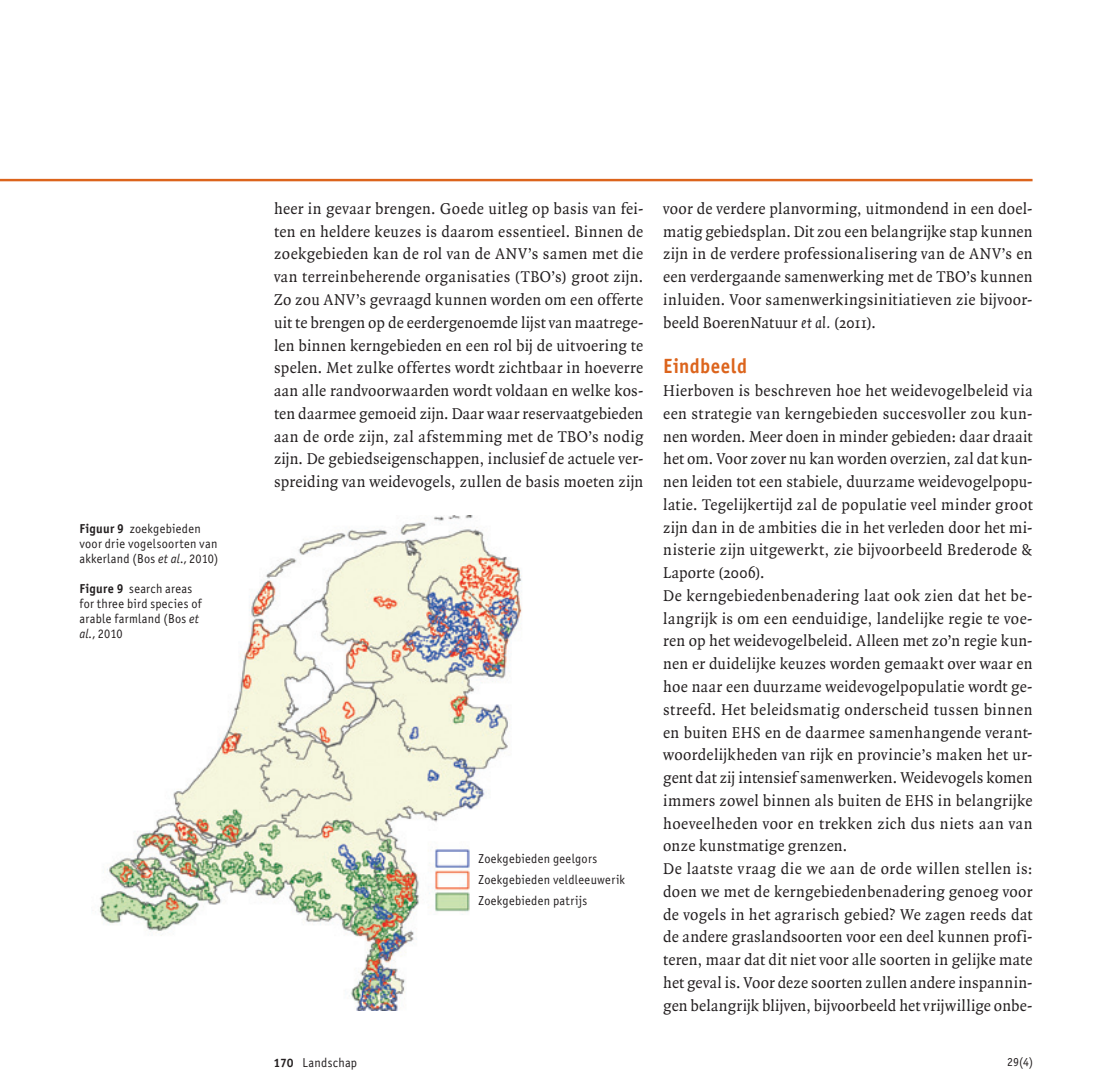
<style>
.page{position:relative;width:1112px;height:1092px;background:#fff}
.page>*{position:absolute;margin:0;border:0;box-sizing:border-box;transform-origin:0 0}
.Tussenkop_1{font:20.65px "Officina Sans Bold ITC";letter-spacing:.025em;color:#dc641c;scale:.92 1}
.PLATTE_TEKST{font:16.8px/22.8px "Quadraat";letter-spacing:.02em;color:#231f20;text-align:justify;scale:.96 1}
.Figuur{font:12.95px/15px "Officina Sans ITC";letter-spacing:.02em;color:#231f20;scale:.95 1}
.Tabel_kadertekst_pla{font:12.95px "Officina Sans ITC";letter-spacing:.025em;color:#231f20;scale:.95 1}
.PLATTE_TEKST-2{font:12.25px "Officina Sans ITC";color:#231f20;scale:.96 1}
.s1{font-family:"Officina Sans Bold ITC"}
.s2{font-style:italic}
.s3{font-family:"Officina Sans Bold ITC";font-size:12.25px}
</style>
<div class="page">
<img style="left:99px;top:516px;width:423px;height:494px">
<hr style="left:0;top:179px;width:1032px;height:2px;background:#dc641c">
<p class="Figuur" style="left:79px;top:521px;width:148px"><span class="s1">Figuur 9</span> zoekgebieden voor drie vogelsoorten van akkerland (Bos <span class="s2">et al.</span>, 2010)</p>
<p class="Figuur" style="left:79px;top:581px;width:130px"><span class="s1">Figure 9</span> search areas for three bird species of arable farmland (Bos <span class="s2">et al.</span>, 2010</p>
<p class="PLATTE_TEKST" style="left:274px;top:198px;width:386px">heer in gevaar brengen. Goede uitleg op basis van fei&shy;ten en heldere keuzes is daarom essentieel. Binnen de zoekgebieden kan de rol van de ANV’s samen met die van terreinbeherende organisaties (TBO’s) groot zijn.<br>Zo zou ANV’s gevraagd kunnen worden om een offerte uit te brengen op de eerdergenoemde lijst van maatrege&shy;len binnen kerngebieden en een rol bij de uitvoering te spelen. Met zulke offertes wordt zichtbaar in hoeverre aan alle randvoorwaarden wordt voldaan en welke kos&shy;ten daarmee gemoeid zijn. Daar waar reservaatgebieden aan de orde zijn, zal afstemming met de TBO’s nodig zijn. De gebiedseigenschappen, inclusief de actuele ver&shy;spreiding van weidevogels, zullen de basis moeten zijn</p>
<p class="Tabel_kadertekst_pla" style="left:478px;top:851px;width:126px">Zoekgebieden geelgors</p>
<p class="Tabel_kadertekst_pla" style="left:478px;top:872px;width:156px">Zoekgebieden veldleeuwerik</p>
<p class="Tabel_kadertekst_pla" style="left:478px;top:893px;width:116px">Zoekgebieden patrijs</p>
<p class="PLATTE_TEKST" style="left:663px;top:198px;width:386px">voor de verdere planvorming, uitmondend in een doel&shy;matig gebiedsplan. Dit zou een belangrijke stap kunnen zijn in de verdere professionalisering van de ANV’s en een verdergaande samenwerking met de TBO’s kunnen inluiden. Voor samenwerkingsinitiatieven zie bijvoor&shy;beeld BoerenNatuur <span class="s2">et al.</span> (2011).</p>
<p class="Tussenkop_1" style="left:663px;top:353px;width:92px">Eindbeeld</p>
<p class="PLATTE_TEKST" style="left:663px;top:380px;width:386px">Hierboven is beschreven hoe het weidevogelbeleid via een strategie van kerngebieden succesvoller zou kun&shy;nen worden. Meer doen in minder gebieden: daar draait het om. Voor zover nu kan worden overzien, zal dat kun&shy;nen leiden tot een stabiele, duurzame weidevogelpopu&shy;latie. Tegelijkertijd zal de populatie veel minder groot zijn dan in de ambities die in het verleden door het mi&shy;nisterie zijn uitgewerkt, zie bijvoorbeeld Brederode &amp; Laporte (2006).</p>
<p class="PLATTE_TEKST" style="left:663px;top:584px;width:386px">De kerngebiedenbenadering laat ook zien dat het be&shy;langrijk is om een eenduidige, landelijke regie te voe&shy;ren op het weidevogelbeleid. Alleen met zo’n regie kun&shy;nen er duidelijke keuzes worden gemaakt over waar en hoe naar een duurzame weidevogelpopulatie wordt ge&shy;streefd. Het beleidsmatig onderscheid tussen binnen en buiten EHS en de daarmee samenhangende verant&shy;woordelijkheden van rijk en provincie’s maken het ur&shy;gent dat zij intensief samenwerken. Weidevogels komen immers zowel binnen als buiten de EHS in belangrijke hoeveelheden voor en trekken zich dus niets aan van onze kunstmatige grenzen.</p>
<p class="PLATTE_TEKST" style="left:663px;top:857px;width:386px">De laatste vraag die we aan de orde willen stellen is: doen we met de kerngebiedenbenadering genoeg voor de vogels in het agrarisch gebied? We zagen reeds dat de andere graslandsoorten voor een deel kunnen profi&shy;teren, maar dat dit niet voor alle soorten in gelijke mate het geval is. Voor deze soorten zullen andere inspannin&shy;gen belangrijk blijven, bijvoorbeeld het vrijwillige onbe-</p>
<p class="Figuur" style="left:273px;top:1054px;width:89px"><span class="s3">170</span> Landschap</p>
<p class="PLATTE_TEKST-2" style="left:1006px;top:1054px;width:29px">29(4)</p>
</div>
